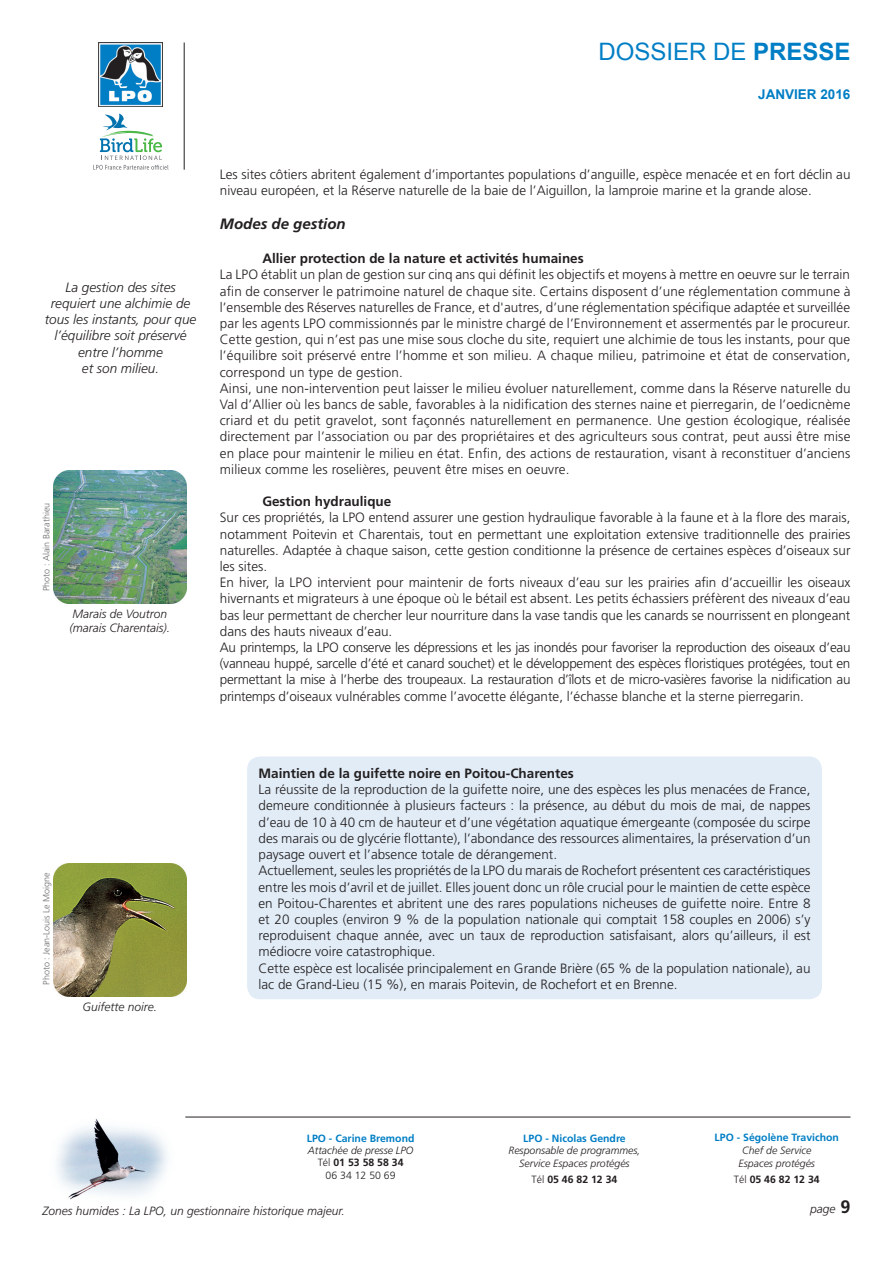
<style>
.page{position:relative;width:893px;height:1263px;background:#fff}
.page>*{position:absolute;margin:0;border:0;box-sizing:border-box;transform-origin:0 0}
.t1{font:24px "Arial";color:#007ec5}
.t2{font:italic 700 15px "Frutiger";color:#231f20}
.t3{font:300 13.5px/16.2px "Frutiger";color:#231f20}
.t4{font:italic 300 13.5px/16.2px "Frutiger";color:#231f20;text-align:center}
.t5{font:700 13.5px "Frutiger";color:#231f20}
.t6{font:700 13.5px "Arial";color:#007ec5}
.t7{font:italic 300 12px/14.4px "Frutiger";color:#231f20}
.t8{font:italic 300 10.5px/12.5px "Frutiger";color:#231f20;text-align:center}
.t9{font:700 10.5px "Frutiger";color:#007ec5}
.t10{font:700 10.5px "Frutiger";color:#231f20}
.t11{font:300 9px "Frutiger";color:#6c6d70}
.s1{font-style:inherit}
.s2{font-weight:700}
.s3{font-style:normal}
.s4{font-weight:700;font-style:normal}
.s5{font-weight:300}
.s6{font-weight:700;font-style:normal;font-size:18px}
</style>
<div class="page">
<svg style="left:93px;top:114px;width:76px;height:56px"></svg>
<img style="left:99px;top:43px;width:64px;height:63px">
<hr style="left:184px;top:43px;width:1px;height:127px;background:#231f20">
<div style="left:247px;top:756px;width:575px;height:244px;background:#e1ecf7;border-radius:14px"></div>
<div style="left:246px;top:756px;width:577px;height:244px;border:1px solid #fff;border-radius:14px"></div>
<hr style="left:185px;top:1117px;width:665px;height:1px;background:#231f20">
<img style="left:57px;top:1119px;width:110px;height:81px">
<img style="left:53px;top:863px;width:133px;height:133px">
<img style="left:53px;top:470px;width:133px;height:133px">
<h1 class="t1" style="left:598px;top:36px;width:254px"><span class="s1">D</span>OSSIER DE <span class="s2">PRESSE</span></h1>
<p class="t6" style="left:758px;top:85px;width:94px">JANVIER 2016</p>
<p class="t4" style="left:45px;top:279px;width:153px">La gestion des sites requiert une alchimie de tous les instants, pour que l’équilibre soit préservé entre l’homme<br>et son milieu.</p>
<p class="t11" style="left:41px;top:591px;width:90px;rotate:-90deg">Photo : Alain Barathieu</p>
<p class="t7" style="left:70px;top:606px;width:102px">Marais de Voutron (marais Charentais).</p>
<p class="t3" style="left:220px;top:166px;width:632px">Les sites côtiers abritent également d’importantes populations d’anguille, espèce menacée et en fort déclin au niveau européen, et la Réserve naturelle de la baie de l’Aiguillon, la lamproie marine et la grande alose.</p>
<p class="t2" style="left:220px;top:215px;width:127px">Modes de gestion</p>
<p class="t5" style="left:262px;top:250px;width:323px">Allier protection de la nature et activités humaines</p>
<p class="t3" style="left:220px;top:267px;width:632px">La LPO établit un plan de gestion sur cinq ans qui définit les objectifs et moyens à mettre en oeuvre sur le terrain afin de conserver le patrimoine naturel de chaque site. Certains disposent d’une réglementation commune à l’ensemble des Réserves naturelles de France, et d'autres, d’une réglementation spécifique adaptée et surveillée par les agents LPO commissionnés par le ministre chargé de l’Environnement et assermentés par le procureur.<br>Cette gestion, qui n’est pas une mise sous cloche du site, requiert une alchimie de tous les instants, pour que l’équilibre soit préservé entre l’homme et son milieu. A chaque milieu, patrimoine et état de conservation, correspond un type de gestion.<br>Ainsi, une non-intervention peut laisser le milieu évoluer naturellement, comme dans la Réserve naturelle du Val d’Allier où les bancs de sable, favorables à la nidification des sternes naine et pierregarin, de l’oedicnème criard et du petit gravelot, sont façonnés naturellement en permanence. Une gestion écologique, réalisée directement par l’association ou par des propriétaires et des agriculteurs sous contrat, peut aussi être mise en place pour maintenir le milieu en état. Enfin, des actions de restauration, visant à reconstituer d’anciens milieux comme les roselières, peuvent être mises en oeuvre.</p>
<p class="t5" style="left:262px;top:493px;width:131px">Gestion hydraulique</p>
<p class="t3" style="left:220px;top:510px;width:632px">Sur ces propriétés, la LPO entend assurer une gestion hydraulique favorable à la faune et à la flore des marais, notamment Poitevin et Charentais, tout en permettant une exploitation extensive traditionnelle des prairies naturelles. Adaptée à chaque saison, cette gestion conditionne la présence de certaines espèces d’oiseaux sur les sites.<br>En hiver, la LPO intervient pour maintenir de forts niveaux d’eau sur les prairies afin d’accueillir les oiseaux hivernants et migrateurs à une époque où le bétail est absent. Les petits échassiers préfèrent des niveaux d’eau bas leur permettant de chercher leur nourriture dans la vase tandis que les canards se nourrissent en plongeant dans des hauts niveaux d’eau.<br>Au printemps, la LPO conserve les dépressions et les jas inondés pour favoriser la reproduction des oiseaux d’eau (vanneau huppé, sarcelle d’été et canard souchet) et le développement des espèces floristiques protégées, tout en permettant la mise à l’herbe des troupeaux. La restauration d’îlots et de micro-vasières favorise la nidification au printemps d’oiseaux vulnérables comme l’avocette élégante, l’échasse blanche et la sterne pierregarin.</p>
<p class="t11" style="left:41px;top:985px;width:114px;rotate:-90deg">Photo : Jean-Louis Le Moigne</p>
<p class="t7" style="left:83px;top:999px;width:76px">Guifette noire.</p>
<p class="t5" style="left:259px;top:765px;width:317px">Maintien de la guifette noire en Poitou-Charentes</p>
<p class="t3" style="left:259px;top:781px;width:553px">La réussite de la reproduction de la guifette noire, une des espèces les plus menacées de France, demeure conditionnée à plusieurs facteurs : la présence, au début du mois de mai, de nappes d’eau de 10 à 40 cm de hauteur et d’une végétation aquatique émergeante (composée du scirpe des marais ou de glycérie flottante), l’abondance des ressources alimentaires, la préservation d’un paysage ouvert et l’absence totale de dérangement.<br>Actuellement, seules les propriétés de la LPO du marais de Rochefort présentent ces caractéristiques entre les mois d’avril et de juillet. Elles jouent donc un rôle crucial pour le maintien de cette espèce en Poitou-Charentes et abritent une des rares populations nicheuses de guifette noire. Entre 8 et 20 couples (environ 9 % de la population nationale qui comptait 158 couples en 2006) s’y reproduisent chaque année, avec un taux de reproduction satisfaisant, alors qu’ailleurs, il est médiocre voire catastrophique.<br>Cette espèce est localisée principalement en Grande Brière (65 % de la population nationale), au lac de Grand-Lieu (15 %), en marais Poitevin, de Rochefort et en Brenne.</p>
<p class="t9" style="left:307px;top:1132px;width:109px">LPO - Carine Bremond</p>
<p class="t8" style="left:308px;top:1144px;width:107px">Attachée de presse LPO<br><span class="s3">Tél</span> <span class="s4">01 53 58 58 34<br></span><span class="s3">06 34 12 50 69</span></p>
<p class="t9" style="left:523px;top:1132px;width:104px">LPO - Nicolas Gendre</p>
<p class="t8" style="left:509px;top:1144px;width:133px">Responsable de programmes,<br>Service Espaces protégés</p>
<p class="t10" style="left:532px;top:1173px;width:87px"><span class="s5">Tél</span> 05 46 82 12 34</p>
<p class="t9" style="left:715px;top:1132px;width:126px">LPO - Ségolène Travichon</p>
<p class="t8" style="left:739px;top:1144px;width:78px">Chef de Service<br>Espaces protégés</p>
<p class="t10" style="left:734px;top:1173px;width:87px"><span class="s5">Tél</span> 05 46 82 12 34</p>
<p class="t7" style="left:43px;top:1204px;width:304px">Zones humides : La LPO, un gestionnaire historique majeur.</p>
<p class="t7" style="left:810px;top:1201px;width:42px">page <span class="s6">9</span></p>
</div>
